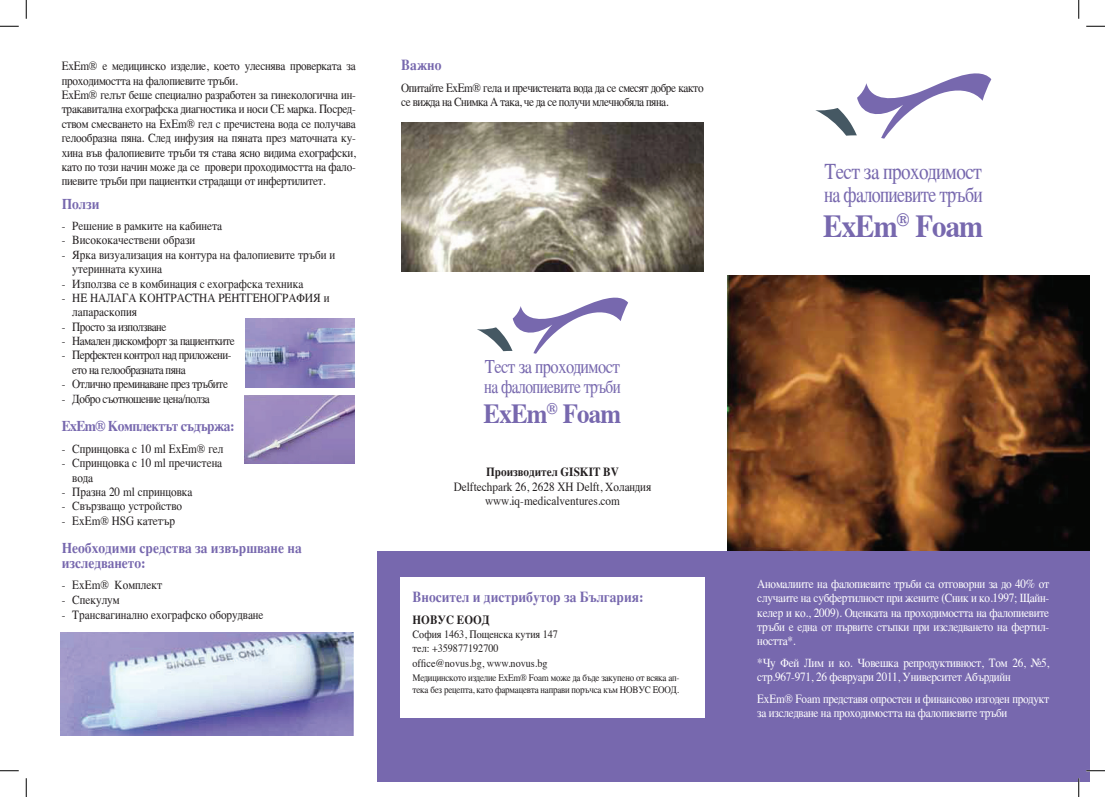
<style>
.page{position:relative;width:1105px;height:797px;background:#fff}
.page>*{position:absolute;margin:0;border:0;box-sizing:border-box;transform-origin:0 0}
.t1{font:700 32.12px "Times";letter-spacing:-.03em;color:#7768ae;scale:.9 1}
.t2{font:700 27.62px "Times";letter-spacing:-.03em;color:#7768ae;scale:.9 1}
.t3{font:22.5px/22.5px "Times";letter-spacing:-.035em;color:#7768ae;scale:.85 1}
.t4{font:19.38px/19.4px "Times";letter-spacing:-.035em;color:#7768ae;scale:.85 1}
.t5{font:700 15px/14.4px "Times";color:#7768ae;scale:.9 1}
.t6{font:700 15px "Times";letter-spacing:-.04em;color:#7768ae;scale:.9 1}
.t7{font:12.5px/14.4px "Times";color:#231f20;scale:.9 1}
.t8{font:12.5px/14.4px "Times";letter-spacing:-.02em;color:#fff;scale:.9 1}
.t9{font:12.5px/14.4px "Times";letter-spacing:-.04em;color:#231f20;scale:.9 1}
.t10{font:12.5px/14.4px "Times";letter-spacing:-.02em;color:#231f20;scale:.9 1}
.t11{font:700 12.5px "Times";color:#231f20;scale:.9 1}
.t12{font:11.25px "Times";color:#231f20;scale:.9 1}
.t13{font:10px/11.2px "Times";letter-spacing:-.02em;color:#231f20;scale:.9 1}
</style>
<div class="page">
<img style="left:728px;top:275px;width:361px;height:276px">
<svg style="left:815px;top:73px;width:176px;height:66px"></svg>
<div style="left:377px;top:551px;width:712px;height:230px;background:#7768ae"></div>
<div style="left:400px;top:577px;width:304px;height:140px;background:#fff"></div>
<img style="left:61px;top:632px;width:292px;height:103px">
<img style="left:245px;top:319px;width:110px;height:68px">
<img style="left:245px;top:395px;width:109px;height:69px">
<img style="left:401px;top:122px;width:303px;height:149px">
<svg style="left:477px;top:297px;width:151px;height:57px"></svg>
<svg style="left:0;top:25px;width:19px;height:2px"></svg>
<svg style="left:1086px;top:25px;width:19px;height:2px"></svg>
<svg style="left:0;top:770px;width:19px;height:1px"></svg>
<svg style="left:1086px;top:770px;width:19px;height:1px"></svg>
<svg style="left:25px;top:0;width:2px;height:19px"></svg>
<svg style="left:25px;top:778px;width:2px;height:19px"></svg>
<svg style="left:1078px;top:0;width:1px;height:19px"></svg>
<svg style="left:1078px;top:778px;width:1px;height:19px"></svg>
<p class="t10" style="left:62px;top:58px;width:328px">ExEm® е медицинско изделие, което улеснява проверката за проходимостта на фалопиевите тръби.</p>
<p class="t7" style="left:62px;top:86px;width:328px;text-align:justify">ExEm® гелът беше специално разработен за гинекологична ин&shy;тракавитална ехографска диагностика и носи CE марка. Посред&shy;ством смесването на ExEm® гел с пречистена вода се получава гелообразна пяна. След инфузия на пяната през маточната ку&shy;хина във фалопиевите тръби тя става ясно видима ехографски, като по този начин може да се провери проходимостта на фало&shy;пиевите тръби при пациентки страдащи от инфертилитет.</p>
<p class="t5" style="left:62px;top:195px;width:44px">Ползи</p>
<p class="t7" style="left:62px;top:217px;width:180px">- Решение в рамките на кабинета</p>
<p class="t7" style="left:62px;top:232px;width:150px">- Висококачествени образи</p>
<p class="t7" style="left:72px;top:246px;width:294px;text-indent:-11px">- Ярка визуализация на контура на фалопиевите тръби и утеринната кухина</p>
<p class="t7" style="left:62px;top:275px;width:270px">- Използва се в комбинация с ехографска техника</p>
<p class="t7" style="left:72px;top:289px;width:287px;text-indent:-11px">- НЕ НАЛАГА КОНТРАСТНА РЕНТГЕНОГРАФИЯ и лапараскопия</p>
<p class="t9" style="left:62px;top:318px;width:118px">- Просто за използване</p>
<p class="t9" style="left:62px;top:332px;width:194px">- Намален дискомфорт за пациентките</p>
<p class="t9" style="left:72px;top:347px;width:178px;text-indent:-11px">- Перфектен контрол над приложени&shy;ето на гелообразната пяна</p>
<p class="t9" style="left:62px;top:376px;width:186px">- Отлично преминаване през тръбите</p>
<p class="t9" style="left:62px;top:390px;width:166px">- Добро съотношение цена/полза</p>
<p class="t6" style="left:62px;top:412px;width:194px">ExEm® Комплектът съдържа:</p>
<p class="t7" style="left:62px;top:440px;width:181px">- Спринцовка с 10 ml ExEm® гел</p>
<p class="t7" style="left:72px;top:455px;width:168px;text-indent:-11px">- Спринцовка с 10 ml пречистена вода</p>
<p class="t7" style="left:62px;top:483px;width:147px">- Празна 20 ml спринцовка</p>
<p class="t7" style="left:62px;top:498px;width:135px">- Свързващо устройство</p>
<p class="t7" style="left:62px;top:512px;width:127px">- ExEm® HSG катетър</p>
<p class="t5" style="left:62px;top:539px;width:268px">Необходими средства за извършване на изследването:</p>
<p class="t7" style="left:62px;top:577px;width:113px">- ExEm® Комплект</p>
<p class="t7" style="left:62px;top:591px;width:66px">- Спекулум</p>
<p class="t7" style="left:62px;top:606px;width:226px">- Трансвагинално ехографско оборудване</p>
<p class="t5" style="left:401px;top:56px;width:46px">Важно</p>
<p class="t9" style="left:401px;top:79px;width:337px">Опитайте ExEm® гела и пречистената вода да се смесят добре както се вижда на Снимка А така, че да се получи млечнобяла пяна.</p>
<p class="t4" style="left:484px;top:355px;width:162px">Тест за проходимост на фалопиевите тръби</p>
<p class="t2" style="left:484px;top:387px;width:155px">ExEm<sup>®</sup> Foam</p>
<p class="t11" style="left:486px;top:460px;width:149px">Производител GISKIT BV</p>
<p class="t7" style="left:454px;top:478px;width:221px">Delftechpark 26, 2628 XH Delft, Холандия</p>
<p class="t7" style="left:485px;top:492px;width:151px">www.iq-medicalventures.com</p>
<p class="t5" style="left:412px;top:588px;width:258px">Вносител и дистрибутор за България:</p>
<p class="t11" style="left:412px;top:607px;width:87px">НОВУС ЕООД</p>
<p class="t12" style="left:412px;top:623px;width:163px">София 1463, Пощенска кутия 147</p>
<p class="t12" style="left:412px;top:638px;width:97px">тел: +359877192700</p>
<p class="t12" style="left:412px;top:652px;width:151px">office@novus.bg, www.novus.bg</p>
<p class="t13" style="left:412px;top:671px;width:298px">Медицинското изделие ExEm® Foam може да бъде закупено от всяка ап&shy;тека без рецепта, като фармацевта направи поръчса към НОВУС ЕООД.</p>
<p class="t3" style="left:824px;top:158px;width:188px">Тест за проходимост на фалопиевите тръби</p>
<p class="t1" style="left:823px;top:195px;width:179px">ExEm<sup>®</sup> Foam</p>
<p class="t8" style="left:757px;top:575px;width:326px;text-align:justify">Аномалиите на фалопиевите тръби са отговорни за до 40% от случаите на субфертилност при жените (Сник и ко.1997; Щайн&shy;келер и ко., 2009). Оценката на проходимостта на фалопиевите тръби е една от първите стъпки при изследването на фертил&shy;ността*.</p>
<p class="t8" style="left:757px;top:654px;width:326px">*Чу Фей Лим и ко. Човешка репродуктивност, Том 26, №5, стр.967-971, 26 февруари 2011, Университет Абърдийн</p>
<p class="t8" style="left:757px;top:690px;width:326px">ExEm® Foam представя опростен и финансово изгоден продукт за изследване на проходимостта на фалопиевите тръби</p>
</div>
